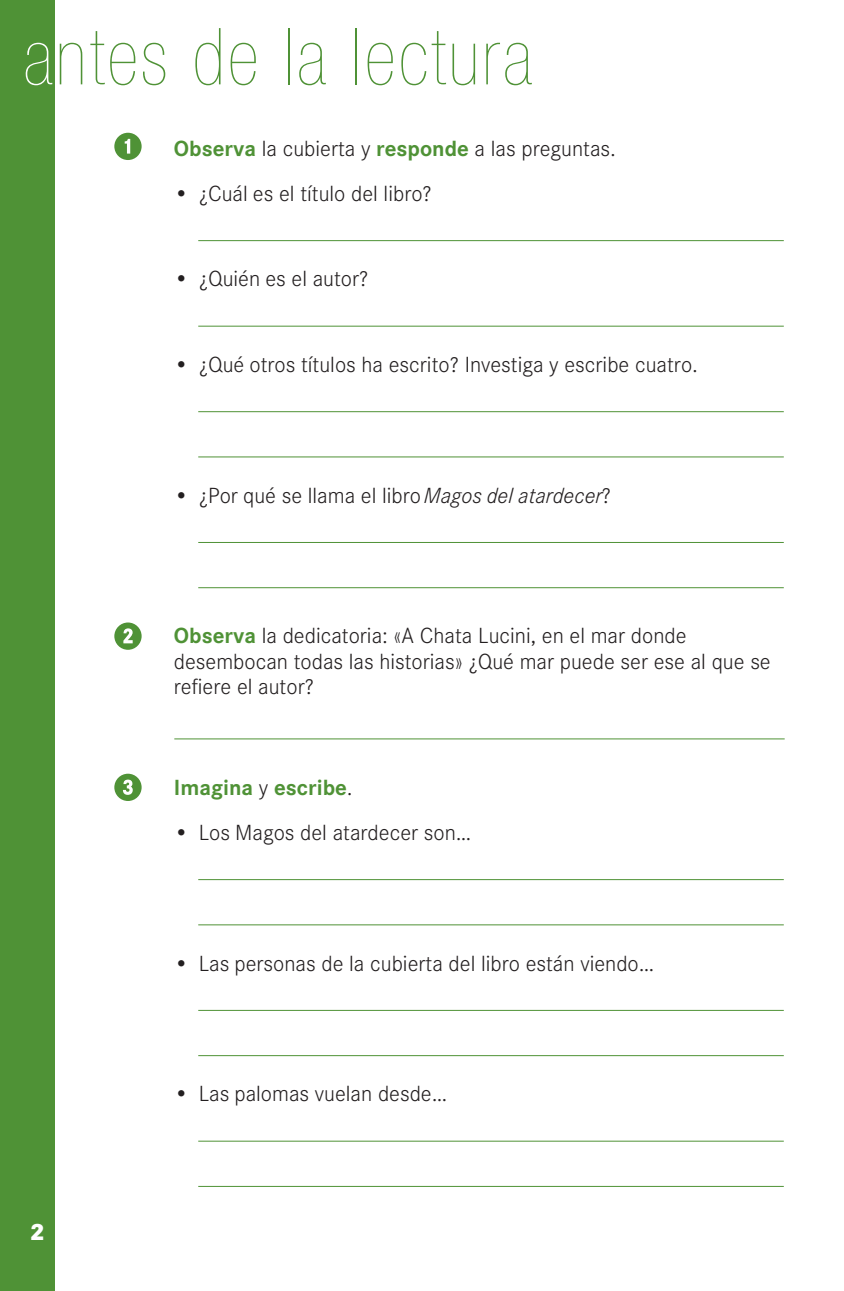
<style>
.page{position:relative;width:844px;height:1291px;background:#fff}
.page>*{position:absolute;margin:0;border:0;box-sizing:border-box;transform-origin:0 0}
.t1{font:900 condensed 78.75px "Helvetica Neue";letter-spacing:.04em;color:#4f9236}
.t2{font:800 24.5px "Corporate S";color:#fff}
.t3{font:300 22.75px/25.4px "Corporate S";color:#231f20}
.t4{font:700 22.75px "Corporate S";color:#4f9236}
.s1{color:#fff}
.s2{font-weight:700;color:#4f9236}
.s3{font-style:italic}
.s4{font-weight:300;color:#231f20}
</style>
<div class="page">
<div style="left:0;top:0;width:55px;height:1290px;background:#4f9236"></div>
<hr style="left:198px;top:240px;width:586px;height:1px;background:#4f9236">
<hr style="left:198px;top:326px;width:586px;height:1px;background:#4f9236">
<hr style="left:198px;top:411px;width:586px;height:1px;background:#4f9236">
<hr style="left:198px;top:456px;width:586px;height:1px;background:#4f9236">
<hr style="left:198px;top:542px;width:586px;height:1px;background:#4f9236">
<hr style="left:198px;top:587px;width:586px;height:1px;background:#4f9236">
<hr style="left:174px;top:738px;width:610px;height:1px;background:#4f9236">
<hr style="left:198px;top:879px;width:586px;height:1px;background:#4f9236">
<hr style="left:198px;top:924px;width:586px;height:1px;background:#4f9236">
<hr style="left:198px;top:1009px;width:586px;height:1px;background:#4f9236">
<hr style="left:198px;top:1055px;width:586px;height:1px;background:#4f9236">
<hr style="left:198px;top:1140px;width:586px;height:1px;background:#4f9236">
<hr style="left:198px;top:1185px;width:586px;height:1px;background:#4f9236">
<svg style="left:114px;top:133px;width:28px;height:27px"></svg>
<svg style="left:114px;top:622px;width:28px;height:27px"></svg>
<svg style="left:114px;top:773px;width:28px;height:27px"></svg>
<h1 class="t1" style="left:23px;top:28px;width:510px"><span class="s1">a</span>ntes de la lectura</h1>
<p class="t3" style="left:174px;top:136px;width:444px"><span class="s2">Observa</span> la cubierta y <span class="s2">responde</span> a las preguntas.</p>
<p class="t3" style="left:174px;top:181px;width:259px">• ¿Cuál es el título del libro?</p>
<p class="t3" style="left:174px;top:266px;width:196px">• ¿Quién es el autor?</p>
<p class="t3" style="left:174px;top:352px;width:526px">• ¿Qué otros títulos ha escrito? Investiga y escribe cuatro.</p>
<p class="t3" style="left:174px;top:482px;width:439px">• ¿Por qué se llama el libro <span class="s3">Magos del atardecer</span>?</p>
<p class="t3" style="left:174px;top:623px;width:598px"><span class="s2">Observa</span> la dedicatoria: «A Chata Lucini, en el mar donde desembocan todas las historias» ¿Qué mar puede ser ese al que se refiere el autor?</p>
<p class="t4" style="left:174px;top:773px;width:180px">Imagina <span class="s4">y</span> escribe<span class="s4">.</span></p>
<p class="t3" style="left:174px;top:819px;width:299px">• Los Magos del atardecer son…</p>
<p class="t3" style="left:174px;top:950px;width:482px">• Las personas de la cubierta del libro están viendo…</p>
<p class="t2" style="left:30px;top:1216px;width:17px">2</p>
<p class="t3" style="left:174px;top:1081px;width:275px">• Las palomas vuelan desde…</p>
</div>
